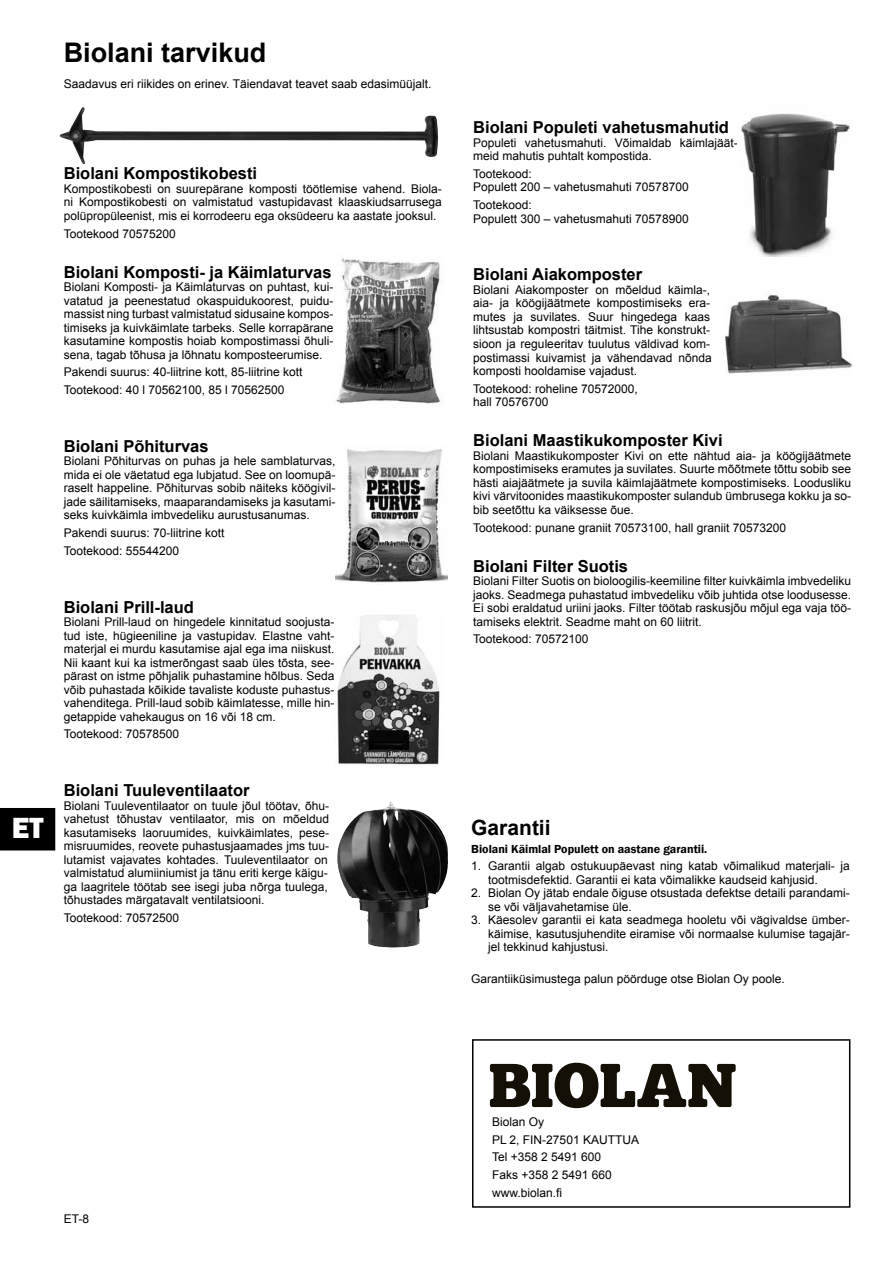
<style>
.page{position:relative;width:893px;height:1263px;background:#fff}
.page>*{position:absolute;margin:0;border:0;box-sizing:border-box;transform-origin:0 0}
.t1{font:800 30px "Franklin Gothic";color:#fff}
.t2{font:700 27px "Arial";color:#000}
.t3{font:700 21px "Arial";color:#000}
.t4{font:700 16.5px "Arial";color:#000}
.t5{font:12px/13.5px "Arial";color:#000}
.t6{font:600 12px "Franklin Gothic";color:#000}
</style>
<div class="page">
<div style="left:0;top:808px;width:55px;height:42px;background:#000"></div>
<img style="left:725px;top:295px;width:128px;height:79px">
<div style="left:472px;top:1039px;width:378px;height:169px;border:2px solid #000"></div>
<img style="left:336px;top:449px;width:112px;height:134px">
<img style="left:59px;top:107px;width:379px;height:57px">
<img style="left:741px;top:113px;width:109px;height:144px">
<img style="left:333px;top:258px;width:108px;height:146px">
<img style="left:337px;top:802px;width:94px;height:146px">
<svg style="left:490px;top:1063px;width:246px;height:45px"></svg>
<img style="left:337px;top:615px;width:103px;height:151px">
<h2 class="t2" style="left:64px;top:35px;width:204px">Biolani tarvikud</h2>
<p class="t5" style="left:64px;top:78px;width:369px">Saadavus eri riikides on erinev. Täiendavat teavet saab edasimüüjalt.</p>
<h3 class="t4" style="left:64px;top:162px;width:195px">Biolani Kompostikobesti</h3>
<p class="t5" style="left:64px;top:182px;width:380px;text-align:justify">Kompostikobesti on suurepärane komposti töötlemise vahend. Biola&shy;ni Kompostikobesti on valmistatud vastupidavast klaaskiudsarrusega polüpropüleenist, mis ei korrodeeru ega oksüdeeru ka aastate jooksul.</p>
<p class="t5" style="left:64px;top:227px;width:114px">Tootekood 70575200</p>
<h3 class="t4" style="left:64px;top:261px;width:269px">Biolani Komposti- ja Käimlaturvas</h3>
<p class="t5" style="left:64px;top:280px;width:271px;text-align:justify">Biolani Komposti- ja Käimlaturvas on puhtast, kui&shy;vatatud ja peenestatud okaspuidukoorest, puidu&shy;massist ning turbast valmistatud sidusaine kompos&shy;timiseks ja kuivkäimlate tarbeks. Selle korrapärane kasutamine kompostis hoiab kompostimassi õhuli&shy;sena, tagab tõhusa ja lõhnatu komposteerumise.</p>
<p class="t5" style="left:64px;top:363px;width:240px;line-height:17.7px">Pakendi suurus: 40-liitrine kott, 85-liitrine kott<br>Tootekood: 40 l 70562100, 85 l 70562500</p>
<h3 class="t4" style="left:64px;top:435px;width:146px">Biolani Põhiturvas</h3>
<p class="t5" style="left:64px;top:454px;width:273px;text-align:justify">Biolani Põhiturvas on puhas ja hele samblaturvas, mida ei ole väetatud ega lubjatud. See on loomupä&shy;raselt happeline. Põhiturvas sobib näiteks köögivil&shy;jade säilitamiseks, maaparandamiseks ja kasutami&shy;seks kuivkäimla imbvedeliku aurustusanumas.</p>
<p class="t5" style="left:64px;top:524px;width:162px;line-height:17.7px">Pakendi suurus: 70-liitrine kott<br>Tootekood: 55544200</p>
<h3 class="t4" style="left:64px;top:596px;width:132px">Biolani Prill-laud</h3>
<p class="t5" style="left:64px;top:615px;width:272px;text-align:justify">Biolani Prill-laud on hingedele kinnitatud soojusta&shy;tud iste, hügieeniline ja vastupidav. Elastne vaht&shy;materjal ei murdu kasutamise ajal ega ima niiskust.<br>Nii kaant kui ka istmerõngast saab üles tõsta, see&shy;pärast on istme põhjalik puhastamine hõlbus. Seda võib puhastada kõikide tavaliste koduste puhastus&shy;vahenditega. Prill-laud sobib käimlatesse, mille hin&shy;getappide vahekaugus on 16 või 18 cm.</p>
<p class="t5" style="left:64px;top:727px;width:117px">Tootekood: 70578500</p>
<h3 class="t4" style="left:473px;top:116px;width:257px">Biolani Populeti vahetusmahutid</h3>
<p class="t5" style="left:473px;top:136px;width:266px">Populeti vahetusmahuti. Võimaldab käimlajäät&shy;meid mahutis puhtalt kompostida.</p>
<p class="t5" style="left:473px;top:167px;width:217px">Tootekood:<br>Populett 200 – vahetusmahuti 70578700</p>
<p class="t5" style="left:473px;top:198px;width:217px">Tootekood:<br>Populett 300 – vahetusmahuti 70578900</p>
<h3 class="t4" style="left:473px;top:264px;width:170px">Biolani Aiakomposter</h3>
<p class="t5" style="left:473px;top:283px;width:240px">Biolani Aiakomposter on mõeldud käimla-, aia- ja köögijäätmete kompostimiseks era&shy;mutes ja suvilates. Suur hingedega kaas lihtsustab kompostri täitmist. Tihe konstrukt&shy;sioon ja reguleeritav tuulutus väldivad kom&shy;postimassi kuivamist ja vähendavad nõnda komposti hooldamise vajadust.</p>
<p class="t5" style="left:473px;top:382px;width:166px">Tootekood: roheline 70572000, hall 70576700</p>
<h3 class="t4" style="left:473px;top:429px;width:251px">Biolani Maastikukomposter Kivi</h3>
<p class="t5" style="left:473px;top:449px;width:380px;text-align:justify">Biolani Maastikukomposter Kivi on ette nähtud aia- ja köögijäätmete kompostimiseks eramutes ja suvilates. Suurte mõõtmete tõttu sobib see hästi aiajäätmete ja suvila käimlajäätmete kompostimiseks. Loodusliku kivi värvitoonides maastikukomposter sulandub ümbrusega kokku ja so&shy;bib seetõttu ka väiksesse õue.</p>
<p class="t5" style="left:473px;top:521px;width:314px">Tootekood: punane graniit 70573100, hall graniit 70573200</p>
<h3 class="t4" style="left:473px;top:555px;width:156px">Biolani Filter Suotis</h3>
<p class="t5" style="left:473px;top:574px;width:379px;text-align:justify">Biolani Filter Suotis on bioloogilis-keemiline filter kuivkäimla imbvedeliku jaoks. Seadmega puhastatud imbvedeliku võib juhtida otse loodusesse.<br>Ei sobi eraldatud uriini jaoks. Filter töötab raskusjõu mõjul ega vaja töö&shy;tamiseks elektrit. Seadme maht on 60 liitrit.</p>
<p class="t5" style="left:473px;top:632px;width:117px">Tootekood: 70572100</p>
<h3 class="t4" style="left:64px;top:779px;width:187px">Biolani Tuuleventilaator</h3>
<p class="t5" style="left:64px;top:799px;width:267px">Biolani Tuuleventilaator on tuule jõul töötav, õhu&shy;vahetust tõhustav ventilaator, mis on mõeldud kasutamiseks laoruumides, kuivkäimlates, pese&shy;misruumides, reovete puhastusjaamades jms tuu&shy;lutamist vajavates kohtades. Tuuleventilaator on valmistatud alumiiniumist ja tänu eriti kerge käigu&shy;ga laagritele töötab see isegi juba nõrga tuulega, tõhustades märgatavalt ventilatsiooni.</p>
<p class="t5" style="left:64px;top:911px;width:117px">Tootekood: 70572500</p>
<h1 class="t1" style="left:12px;top:808px;width:33px">ET</h1>
<h3 class="t3" style="left:471px;top:813px;width:81px">Garantii</h3>
<p class="t6" style="left:471px;top:841px;width:238px">Biolani Käimlal Populett on aastane garantii.</p>
<p class="t5" style="left:488px;top:859px;width:363px;text-indent:-17px">1. Garantii algab ostukuupäevast ning katab võimalikud materjali- ja tootmisdefektid. Garantii ei kata võimalikke kaudseid kahjusid.</p>
<p class="t5" style="left:488px;top:886px;width:363px;text-indent:-17px">2. Biolan Oy jätab endale õiguse otsustada defektse detaili parandami&shy;se või väljavahetamise üle.</p>
<p class="t5" style="left:488px;top:913px;width:363px;text-align:justify;text-indent:-17px">3. Käesolev garantii ei kata seadmega hooletu või vägivaldse ümber&shy;käimise, kasutusjuhendite eiramise või normaalse kulumise tagajär&shy;jel tekkinud kahjustusi.</p>
<p class="t5" style="left:471px;top:972px;width:315px">Garantiiküsimustega palun pöörduge otse Biolan Oy poole.</p>
<p class="t5" style="left:64px;top:1212px;width:27px">ET-8</p>
<p class="t5" style="left:492px;top:1113px;width:148px;line-height:17.7px">Biolan Oy<br>PL 2, FIN-27501 KAUTTUA<br>Tel +358 2 5491 600<br>Faks +358 2 5491 660 www.biolan.fi</p>
</div>
